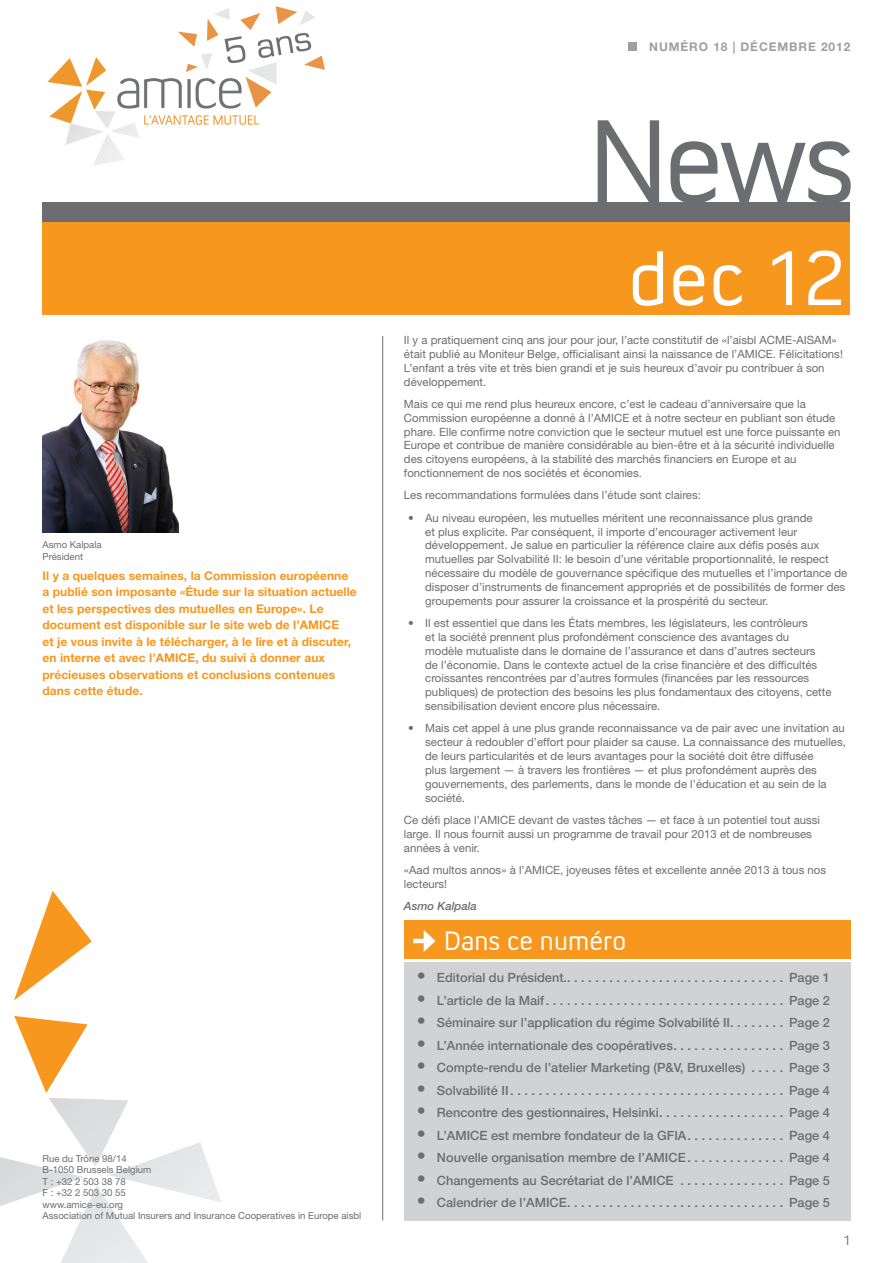
<style>
.page{position:relative;width:893px;height:1263px;background:#fff}
.page>*{position:absolute;margin:0;border:0;box-sizing:border-box;transform-origin:0 0}
.Amice_TITEL{font:118.5px "Convection";color:#6c6d70}
.Amice_TITEL-2{font:78px "Convection";color:#fff}
.Amice_TITEL-3{font:27px "Convection";letter-spacing:.005em;color:#fff}
.Amice_body_copy{font:13.5px "Convection";color:#6c6d70}
.Amice_TOC{font:500 12.75px "Helvetica Neue LT Std";color:#6c6d70}
.Amice_ORANGE{font:700 12px/16.5px "Helvetica Neue LT Std";letter-spacing:.005em;color:#f7971d}
.t1{font:700 12px "Helvetica Neue LT Std";letter-spacing:.075em;color:#9d9fa2}
.Amice_body_copy_bull{font:11.4px/13.8px "Helvetica Neue LT Std";color:#6c6d70}
.Amice_body_copy-2{font:11.4px/13.8px "Helvetica Neue LT Std";color:#6c6d70}
.Amice_artikel_signat{font:italic 500 11.4px "Helvetica Neue LT Std";color:#6c6d70}
.t2{font:9.6px "Helvetica Neue LT Std";color:#6c6d70}
.s1{font-size:18px}
</style>
<div class="page">
<div style="left:43px;top:221px;width:807px;height:94px;background:#f7971d"></div>
<div style="left:43px;top:202px;width:807px;height:19px;background:#6c6d70"></div>
<div style="left:628px;top:43px;width:9px;height:8px;background:#9d9fa2"></div>
<svg style="left:14px;top:891px;width:78px;height:109px"></svg>
<svg style="left:0;top:1016px;width:221px;height:247px"></svg>
<hr style="left:382px;top:336px;width:1px;height:884px;background:#6c6d70">
<div style="left:404px;top:962px;width:446px;height:258px;background:#d1d2d4"></div>
<div style="left:404px;top:920px;width:446px;height:39px;background:#f7971d"></div>
<hr style="left:413px;top:939px;width:15px;height:4px;background:#fff">
<svg style="left:424px;top:930px;width:12px;height:22px"></svg>
<img style="left:43px;top:340px;width:136px;height:192px">
<img style="left:47px;top:6px;width:278px;height:160px">
<p class="t2" style="left:43px;top:539px;width:61px">Asmo Kalpala</p>
<p class="t2" style="left:43px;top:551px;width:42px">Président</p>
<p class="Amice_ORANGE" style="left:43px;top:567px;width:316px">Il y a quelques semaines, la Commission européenne a publié son imposante «Étude sur la situation actuelle et les perspectives des mutuelles en Europe». Le document est disponible sur le site web de l’AMICE<br>et je vous invite à le télécharger, à le lire et à discuter, en interne et avec l’AMICE, du suivi à donner aux précieuses observations et conclusions contenues dans cette étude.</p>
<p class="t2" style="left:43px;top:1152px;width:86px">Rue du Trône 98/14</p>
<p class="t2" style="left:43px;top:1164px;width:110px">B-1050 Brussels Belgium</p>
<p class="t2" style="left:43px;top:1176px;width:85px">T : +32 2 503 38 78</p>
<p class="t2" style="left:43px;top:1187px;width:85px">F : +32 2 503 30 55</p>
<p class="t2" style="left:43px;top:1199px;width:82px">www.amice-eu.org</p>
<p class="t2" style="left:43px;top:1210px;width:320px">Association of Mutual Insurers and Insurance Cooperatives in Europe aisbl</p>
<p class="t1" style="left:649px;top:39px;width:203px">NUMÉRO 18 | DÉCEMBRE 2012</p>
<p class="Amice_TITEL" style="left:589px;top:87px;width:268px">News</p>
<p class="Amice_TITEL-2" style="left:628px;top:230px;width:218px">dec 12</p>
<p class="Amice_body_copy-2" style="left:404px;top:333px;width:440px">Il y a pratiquement cinq ans jour pour jour, l’acte constitutif de «l’aisbl ACME-AISAM» était publié au Moniteur Belge, officialisant ainsi la naissance de l’AMICE. Félicitations!<br>L’enfant a très vite et très bien grandi et je suis heureux d’avoir pu contribuer à son développement.</p>
<p class="Amice_body_copy-2" style="left:404px;top:397px;width:438px">Mais ce qui me rend plus heureux encore, c’est le cadeau d’anniversaire que la Commission européenne a donné à l’AMICE et à notre secteur en publiant son étude phare. Elle confirme notre conviction que le secteur mutuel est une force puissante en Europe et contribue de manière considérable au bien-être et à la sécurité individuelle des citoyens européens, à la stabilité des marchés financiers en Europe et au fonctionnement de nos sociétés et économies.</p>
<p class="Amice_body_copy-2" style="left:404px;top:488px;width:298px">Les recommandations formulées dans l’étude sont claires:</p>
<p class="Amice_body_copy_bull" style="left:425px;top:511px;width:424px;text-indent:-17px">• Au niveau européen, les mutuelles méritent une reconnaissance plus grande<br>et plus explicite. Par conséquent, il importe d’encourager activement leur développement. Je salue en particulier la référence claire aux défis posés aux mutuelles par Solvabilité II: le besoin d’une véritable proportionnalité, le respect nécessaire du modèle de gouvernance spécifique des mutuelles et l’importance de disposer d’instruments de financement appropriés et de possibilités de former des groupements pour assurer la croissance et la prospérité du secteur.</p>
<p class="Amice_body_copy_bull" style="left:425px;top:616px;width:408px;text-indent:-17px">• Il est essentiel que dans les États membres, les législateurs, les contrôleurs<br>et la société prennent plus profondément conscience des avantages du<br>modèle mutualiste dans le domaine de l’assurance et dans d’autres secteurs<br>de l’économie. Dans le contexte actuel de la crise financière et des difficultés croissantes rencontrées par d’autres formules (financées par les ressources publiques) de protection des besoins les plus fondamentaux des citoyens, cette sensibilisation devient encore plus nécessaire.</p>
<p class="Amice_body_copy_bull" style="left:425px;top:721px;width:422px;text-indent:-17px">• Mais cet appel à une plus grande reconnaissance va de pair avec une invitation au secteur à redoubler d’effort pour plaider sa cause. La connaissance des mutuelles, de leurs particularités et de leurs avantages pour la société doit être diffusée<br>plus largement — à travers les frontières — et plus profondément auprès des gouvernements, des parlements, dans le monde de l’éducation et au sein de la société.</p>
<p class="Amice_body_copy-2" style="left:404px;top:813px;width:418px">Ce défi place l’AMICE devant de vastes tâches — et face à un potentiel tout aussi large. Il nous fournit aussi un programme de travail pour 2013 et de nombreuses années à venir.</p>
<p class="Amice_body_copy-2" style="left:404px;top:863px;width:424px">«Aad multos annos» à l’AMICE, joyeuses fêtes et excellente année 2013 à tous nos lecteurs!</p>
<p class="Amice_artikel_signat" style="left:404px;top:899px;width:74px">Asmo Kalpala</p>
<p class="Amice_TITEL-3" style="left:444px;top:923px;width:184px">Dans ce numéro</p>
<p class="Amice_TOC" style="left:417px;top:970px;width:415px"><span class="s1">•</span> EditorialduPrésident................................ Page1</p>
<p class="Amice_TOC" style="left:417px;top:992px;width:132px"><span class="s1">•</span> L’article de la Maif...................................</p>
<p class="Amice_TOC" style="left:789px;top:992px;width:42px">Page 2</p>
<p class="Amice_TOC" style="left:417px;top:1015px;width:415px"><span class="s1">•</span> Séminaire sur l’application du régime Solvabilité II. . . . . . . . Page 2</p>
<p class="Amice_TOC" style="left:417px;top:1037px;width:261px"><span class="s1">•</span> L’Année internationale des coopératives.................</p>
<p class="Amice_TOC" style="left:789px;top:1037px;width:42px">Page 3</p>
<p class="Amice_TOC" style="left:417px;top:1060px;width:336px"><span class="s1">•</span> Compte-rendu de l’atelier Marketing (P&amp;V, Bruxelles) ......</p>
<p class="Amice_TOC" style="left:789px;top:1060px;width:42px">Page 3</p>
<p class="Amice_TOC" style="left:417px;top:1082px;width:97px"><span class="s1">•</span> Solvabilité II........................................</p>
<p class="Amice_TOC" style="left:789px;top:1082px;width:42px">Page 4</p>
<p class="Amice_TOC" style="left:417px;top:1105px;width:247px"><span class="s1">•</span> Rencontre des gestionnaires, Helsinki...................</p>
<p class="Amice_TOC" style="left:789px;top:1105px;width:42px">Page 4</p>
<p class="Amice_TOC" style="left:417px;top:1127px;width:274px"><span class="s1">•</span> L’AMICE est membre fondateur de la GFIA...............</p>
<p class="Amice_TOC" style="left:789px;top:1127px;width:42px">Page 4</p>
<p class="Amice_TOC" style="left:417px;top:1150px;width:274px"><span class="s1">•</span> Nouvelle organisation membre de l’AMICE...............</p>
<p class="Amice_TOC" style="left:789px;top:1150px;width:42px">Page 4</p>
<p class="Amice_TOC" style="left:417px;top:1172px;width:265px"><span class="s1">•</span> Changements au Secrétariat de l’AMICE ................</p>
<p class="Amice_TOC" style="left:789px;top:1172px;width:42px">Page 5</p>
<p class="Amice_TOC" style="left:417px;top:1195px;width:155px"><span class="s1">•</span> Calendrier de l’AMICE................................</p>
<p class="Amice_TOC" style="left:789px;top:1195px;width:42px">Page 5</p>
<p class="Amice_body_copy" style="left:843px;top:1231px;width:8px">1</p>
</div>
